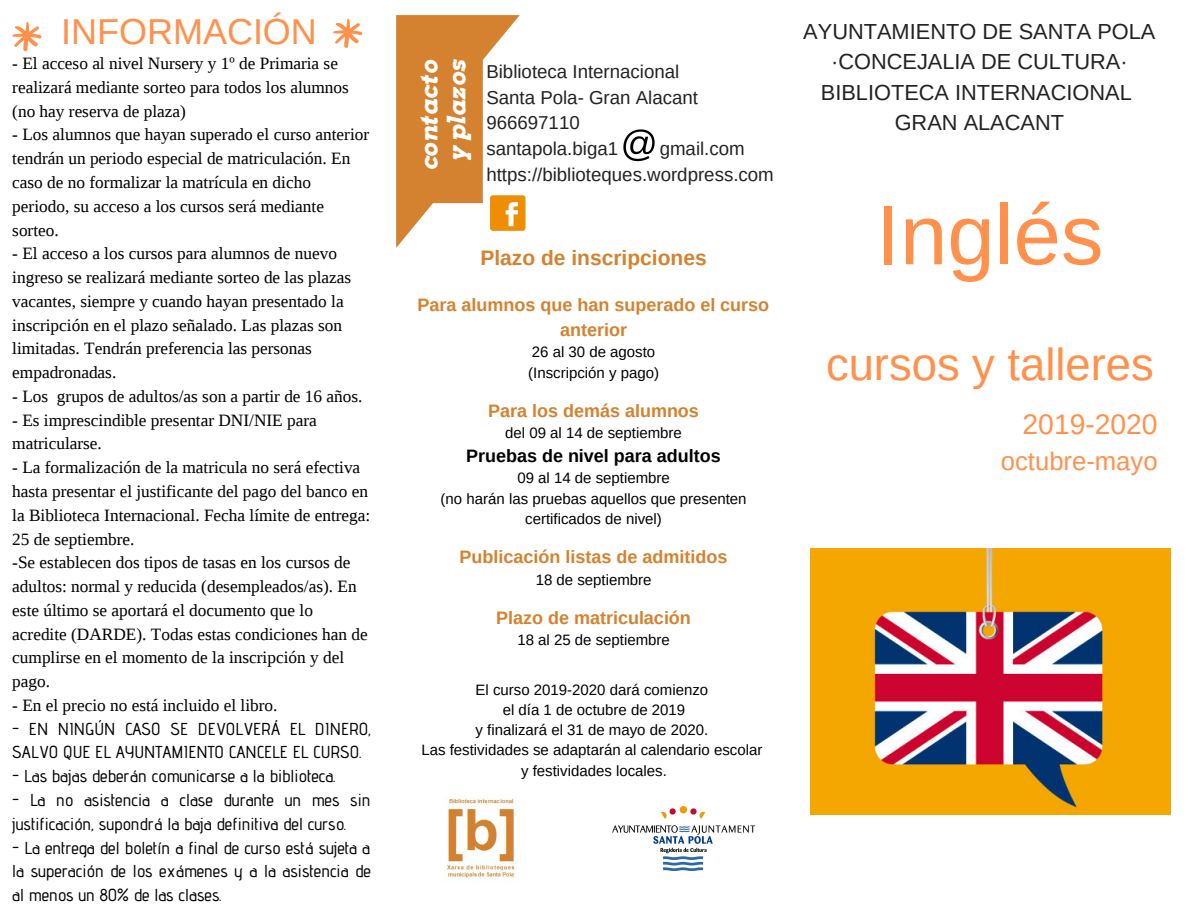
<style>
.page{position:relative;width:1188px;height:918px;background:#fff}
.page>*{position:absolute;margin:0;border:0;box-sizing:border-box;transform-origin:0 0}
.t1{font:85.05px "Arimo";color:#ff914d}
.t2{font:45.45px "Arimo";color:#ff914d}
.t3{font:36px "Arimo";color:#ff914d}
.t4{font:28.2px "Arimo";color:#ff914d}
.t5{font:25.65px "Arimo";color:#ff914d}
.t6{font:italic 700 24.3px/28.2px "Arvo";color:#fff;text-align:center}
.t7{font:21.75px/30.3px "Arimo";color:#222;text-align:center}
.t8{font:700 21px "Arimo";color:#d4822f}
.t9{font:18.75px/25.8px "Arimo";color:#222}
.t10{font:700 18px/24.8px "Arimo";color:#d4822f;text-align:center}
.t11{font:700 18px "Arimo";color:#000}
.t12{font:17.25px/23.7px "Liberation Serif";color:#000}
.t13{font:500 17.25px/23.7px "Advent Pro";color:#000}
.t14{font:15px/20.2px "Arimo";color:#000;text-align:center}
</style>
<div class="page">
<svg style="left:396px;top:15px;width:124px;height:233px"></svg>
<img style="left:447px;top:795px;width:68px;height:83px">
<img style="left:486px;top:193px;width:40px;height:43px">
<img style="left:810px;top:548px;width:360px;height:267px">
<img style="left:623px;top:129px;width:32px;height:33px">
<img style="left:612px;top:807px;width:144px;height:64px">
<svg style="left:12px;top:22px;width:30px;height:29px"></svg>
<svg style="left:333px;top:19px;width:29px;height:29px"></svg>
<h3 class="t3" style="left:61px;top:11px;width:257px">INFORMACIÓN</h3>
<p class="t12" style="left:12px;top:51px;width:338px">- El acceso al nivel Nursery y 1º de Primaria se realizará mediante sorteo para todos los alumnos (no hay reserva de plaza)</p>
<p class="t12" style="left:12px;top:123px;width:358px">- Los alumnos que hayan superado el curso anterior tendrán un periodo especial de matriculación. En caso de no formalizar la matrícula en dicho periodo, su acceso a los cursos será mediante sorteo.</p>
<p class="t12" style="left:12px;top:242px;width:340px">- El acceso a los cursos para alumnos de nuevo ingreso se realizará mediante sorteo de las plazas vacantes, siempre y cuando hayan presentado la inscripción en el plazo señalado. Las plazas son limitadas. Tendrán preferencia las personas empadronadas.</p>
<p class="t12" style="left:12px;top:384px;width:352px">- Los grupos de adultos/as son a partir de 16 años.</p>
<p class="t12" style="left:12px;top:408px;width:306px">- Es imprescindible presentar DNI/NIE para matricularse.</p>
<p class="t12" style="left:12px;top:456px;width:360px">- La formalización de la matricula no será efectiva hasta presentar el justificante del pago del banco en la Biblioteca Internacional. Fecha límite de entrega:<br>25 de septiembre.<br>-Se establecen dos tipos de tasas en los cursos de adultos: normal y reducida (desempleados/as). En este último se aportará el documento que lo acredite (DARDE). Todas estas condiciones han de cumplirse en el momento de la inscripción y del pago.</p>
<p class="t12" style="left:12px;top:693px;width:267px">- En el precio no está incluido el libro.</p>
<p class="t13" style="left:12px;top:717px;width:360px">- EN NINGÚN CASO SE DEVOLVERÁ EL DINERO,<br>SALVO QUE EL AYUNTAMIENTO CANCELE EL CURSO.</p>
<p class="t13" style="left:12px;top:764px;width:325px">- Las bajas deberán comunicarse a la biblioteca.</p>
<p class="t13" style="left:12px;top:788px;width:360px">- La no asistencia a clase durante un mes sin justificación, supondrá la baja definitiva del curso.</p>
<p class="t13" style="left:12px;top:835px;width:360px;text-align:justify">- La entrega del boletín a final de curso está sujeta a la superación de los exámenes y a la asistencia de al menos un 80% de las clases.</p>
<h3 class="t6" style="left:415px;top:170px;width:113px;rotate:-90deg">contacto y plazos</h3>
<p class="t9" style="left:486px;top:58px;width:213px">Biblioteca Internacional<br>Santa Pola- Gran Alacant<br>966697110 santapola.biga1</p>
<p class="t9" style="left:486px;top:136px;width:289px;text-indent:173px">gmail.com https://biblioteques.wordpress.com</p>
<p class="t8" style="left:480px;top:246px;width:228px">Plazo de inscripciones</p>
<p class="t10" style="left:418px;top:293px;width:353px">Para alumnos que han superado el curso anterior</p>
<p class="t14" style="left:528px;top:342px;width:132px;text-align:left">26 al 30 de agosto (Inscripción y pago)</p>
<p class="t10" style="left:488px;top:398px;width:212px">Para los demás alumnos</p>
<p class="t14" style="left:505px;top:423px;width:178px">del 09 al 14 de septiembre</p>
<p class="t11" style="left:466px;top:446px;width:256px">Pruebas de nivel para adultos</p>
<p class="t14" style="left:441px;top:468px;width:307px">09 al 14 de septiembre<br>(no harán las pruebas aquellos que presenten certificados de nivel)</p>
<p class="t10" style="left:460px;top:545px;width:269px">Publicación listas de admitidos</p>
<p class="t14" style="left:536px;top:569px;width:117px">18 de septiembre</p>
<p class="t10" style="left:496px;top:605px;width:196px">Plazo de matriculación</p>
<p class="t14" style="left:517px;top:630px;width:154px">18 al 25 de septiembre</p>
<p class="t14" style="left:421px;top:679px;width:342px">El curso 2019-2020 dará comienzo<br>el día 1 de octubre de 2019<br>y finalizará el 31 de mayo de 2020.<br>Las festividades se adaptarán al calendario escolar y festividades locales.</p>
<p class="t7" style="left:803px;top:16px;width:354px">AYUNTAMIENTO DE SANTA POLA ·CONCEJALIA DE CULTURA·<br>BIBLIOTECA INTERNACIONAL<br>GRAN ALACANT</p>
<h1 class="t1" style="left:876px;top:187px;width:228px">Inglés</h1>
<h2 class="t2" style="left:826px;top:339px;width:329px">cursos y talleres</h2>
<h3 class="t4" style="left:1023px;top:409px;width:137px">2019-2020</h3>
<h3 class="t5" style="left:1001px;top:447px;width:158px">octubre-mayo</h3>
</div>
